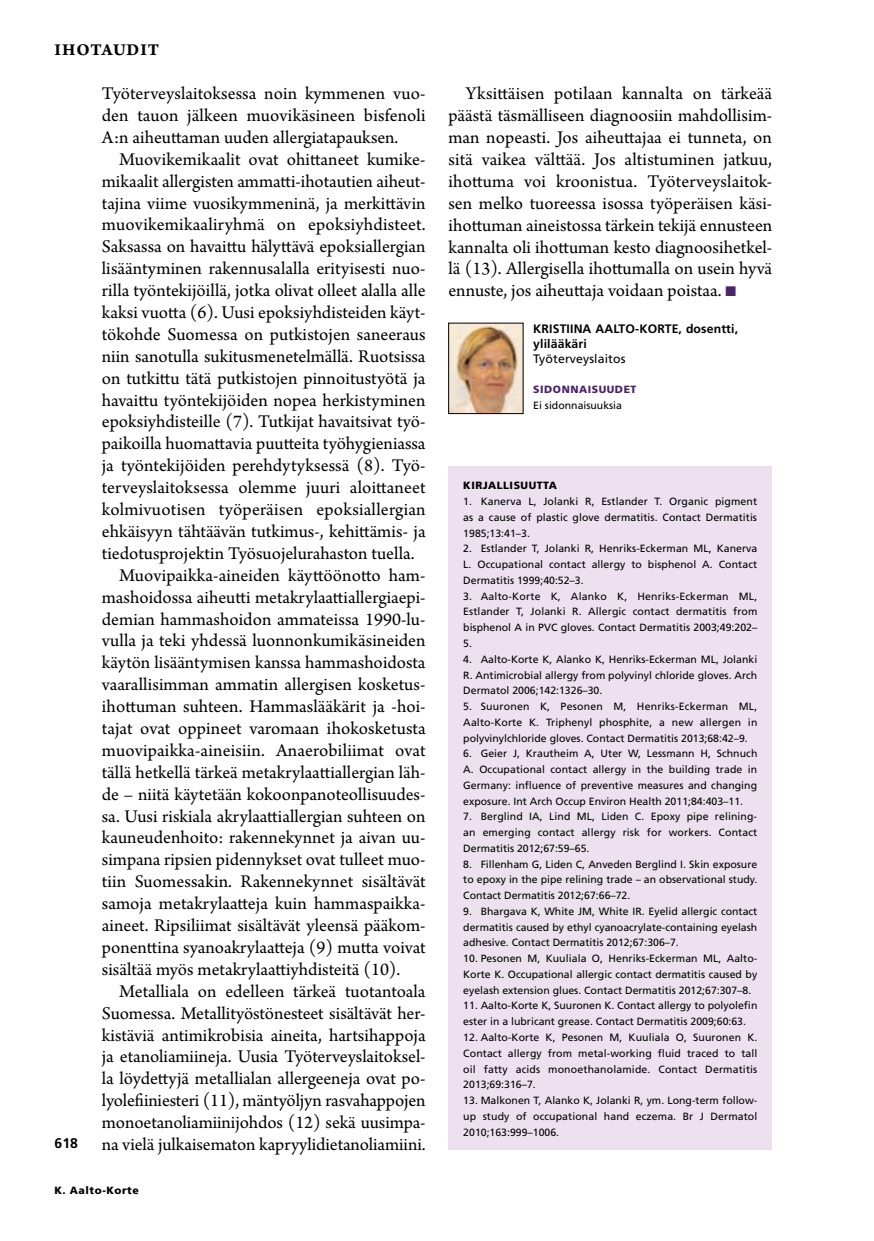
<style>
.page{position:relative;width:874px;height:1241px;background:#fff}
.page>*{position:absolute;margin:0;border:0;box-sizing:border-box;transform-origin:0 0}
.t1{font:18.9px/21.9px "Arno Pro";color:#000;text-align:justify}
.t2{font:17.5px "Arno Pro Bold Sm Text";letter-spacing:.05em;color:#000}
.t3{font:700 14px "Frutiger LT Std";color:#000}
.t4{font:700 12.25px/14.9px "Frutiger LT Std";letter-spacing:.01em;color:#000}
.t5{font:12.25px "Frutiger LT Std";letter-spacing:.01em;color:#000}
.t6{font:10.5px/15.8px "Frutiger LT Std";color:#000;text-align:justify}
.t7{font:900 10.5px "Frutiger LT Std";letter-spacing:.05em;color:#000}
.t8{font:900 10.5px "Frutiger LT Std";letter-spacing:.05em;color:#49236c}
.s1{color:#49236c}
</style>
<div class="page">
<div style="left:448px;top:466px;width:323px;height:683px;background:#ede1ef"></div>
<img style="left:450px;top:325px;width:71px;height:87px">
<div style="left:448px;top:323px;width:75px;height:91px;border:1px solid #000"></div>
<p class="t2" style="left:55px;top:39px;width:106px">IHOTAUDIT</p>
<p class="t3" style="left:55px;top:1134px;width:25px">618</p>
<p class="t1" style="left:102px;top:83px;width:325px">Työterveyslaitoksessa noin kymmenen vuo&shy;den tauon jälkeen muovikäsineen bisfenoli A:n aiheuttaman uuden allergiatapauksen.</p>
<p class="t1" style="left:119px;top:149px;width:308px">Muovikemikaalit ovat ohittaneet kumike-</p>
<p class="t1" style="left:102px;top:171px;width:324px">mikaalit allergisten ammatti-ihotautien aiheut-</p>
<p class="t1" style="left:102px;top:193px;width:325px">tajina viime vuosikymmeninä, ja merkittävin</p>
<p class="t1" style="left:102px;top:215px;width:325px">muovikemikaaliryhmä on epoksiyhdisteet.</p>
<p class="t1" style="left:102px;top:237px;width:325px">Saksassa on havaittu hälyttävä epoksiallergian</p>
<p class="t1" style="left:102px;top:258px;width:325px">lisääntyminen rakennusalalla erityisesti nuo-</p>
<p class="t1" style="left:102px;top:280px;width:325px">rilla työntekijöillä, jotka olivat olleet alalla alle</p>
<p class="t1" style="left:102px;top:302px;width:325px">kaksi vuotta (6). Uusi epoksiyhdisteiden käyt-</p>
<p class="t1" style="left:102px;top:324px;width:325px">tökohde Suomessa on putkistojen saneeraus</p>
<p class="t1" style="left:102px;top:346px;width:325px">niin sanotulla sukitusmenetelmällä. Ruotsissa</p>
<p class="t1" style="left:102px;top:368px;width:325px">on tutkittu tätä putkistojen pinnoitustyötä ja</p>
<p class="t1" style="left:102px;top:390px;width:325px">havaittu työntekijöiden nopea herkistyminen</p>
<p class="t1" style="left:102px;top:412px;width:325px">epoksiyhdisteille (7). Tutkijat havaitsivat työ-</p>
<p class="t1" style="left:102px;top:433px;width:325px">paikoilla huomattavia puutteita työhygieniassa</p>
<p class="t1" style="left:102px;top:455px;width:325px">ja työntekijöiden perehdytyksessä (8). Työ-</p>
<p class="t1" style="left:102px;top:477px;width:325px">terveyslaitoksessa olemme juuri aloittaneet</p>
<p class="t1" style="left:102px;top:499px;width:325px">kolmivuotisen työperäisen epoksiallergian</p>
<p class="t1" style="left:102px;top:521px;width:325px">ehkäisyyn tähtäävän tutkimus-, kehittämis- ja</p>
<p class="t1" style="left:102px;top:543px;width:314px">tiedotusprojektin Työsuojelurahaston tuella.</p>
<p class="t1" style="left:119px;top:565px;width:308px">Muovipaikka-aineiden käyttöönotto ham-</p>
<p class="t1" style="left:102px;top:587px;width:325px">mashoidossa aiheutti metakrylaattiallergiaepi-</p>
<p class="t1" style="left:102px;top:608px;width:325px">demian hammashoidon ammateissa 1990-lu-</p>
<p class="t1" style="left:102px;top:630px;width:325px">vulla ja teki yhdessä luonnonkumikäsineiden</p>
<p class="t1" style="left:102px;top:652px;width:325px">käytön lisääntymisen kanssa hammashoidosta</p>
<p class="t1" style="left:102px;top:674px;width:324px">vaarallisimman ammatin allergisen kosketus-</p>
<p class="t1" style="left:102px;top:696px;width:325px">ihottuman suhteen. Hammaslääkärit ja -hoi-</p>
<p class="t1" style="left:102px;top:718px;width:325px">tajat ovat oppineet varomaan ihokosketusta</p>
<p class="t1" style="left:102px;top:740px;width:325px">muovipaikka-aineisiin. Anaerobiliimat ovat</p>
<p class="t1" style="left:102px;top:762px;width:325px">tällä hetkellä tärkeä metakrylaattiallergian läh-</p>
<p class="t1" style="left:102px;top:784px;width:325px">de – niitä käytetään kokoonpanoteollisuudes-</p>
<p class="t1" style="left:102px;top:805px;width:325px">sa. Uusi riskiala akrylaattiallergian suhteen on</p>
<p class="t1" style="left:102px;top:827px;width:325px">kauneudenhoito: rakennekynnet ja aivan uu-</p>
<p class="t1" style="left:102px;top:849px;width:325px">simpana ripsien pidennykset ovat tulleet muo-</p>
<p class="t1" style="left:102px;top:871px;width:325px">tiin Suomessakin. Rakennekynnet sisältävät</p>
<p class="t1" style="left:102px;top:893px;width:325px">samoja metakrylaatteja kuin hammaspaikka-</p>
<p class="t1" style="left:102px;top:915px;width:325px">aineet. Ripsiliimat sisältävät yleensä pääkom-</p>
<p class="t1" style="left:102px;top:937px;width:325px">ponenttina syanoakrylaatteja (9) mutta voivat</p>
<p class="t1" style="left:102px;top:959px;width:300px">sisältää myös metakrylaattiyhdisteitä (10).</p>
<p class="t1" style="left:119px;top:980px;width:307px">Metalliala on edelleen tärkeä tuotantoala</p>
<p class="t1" style="left:102px;top:1002px;width:325px">Suomessa. Metallityöstönesteet sisältävät her-</p>
<p class="t1" style="left:102px;top:1024px;width:325px">kistäviä antimikrobisia aineita, hartsihappoja</p>
<p class="t1" style="left:102px;top:1046px;width:325px">ja etanoliamiineja. Uusia Työterveyslaitoksel-</p>
<p class="t1" style="left:102px;top:1068px;width:325px">la löydettyjä metallialan allergeeneja ovat po-</p>
<p class="t1" style="left:102px;top:1090px;width:325px">lyolefiiniesteri (11), mäntyöljyn rasvahappojen</p>
<p class="t1" style="left:102px;top:1112px;width:325px">monoetanoliamiinijohdos (12) sekä uusimpa-</p>
<p class="t1" style="left:102px;top:1134px;width:325px">na vielä julkaisematon kapryylidietanoliamiini.</p>
<p class="t7" style="left:54px;top:1183px;width:86px">K. Aalto-Korte</p>
<p class="t1" style="left:448px;top:84px;width:325px;text-indent:17px">Yksittäisen potilaan kannalta on tärkeää päästä täsmälliseen diagnoosiin mahdollisim&shy;man nopeasti. Jos aiheuttajaa ei tunneta, on sitä vaikea välttää. Jos altistuminen jatkuu, ihottuma voi kroonistua. Työterveyslaitok&shy;sen melko tuoreessa isossa työperäisen käsi&shy;ihottuman aineistossa tärkein tekijä ennusteen kannalta oli ihottuman kesto diagnoosihetkel&shy;lä (13). Allergisella ihottumalla on usein hyvä ennuste, jos aiheuttaja voidaan poistaa. <span class="s1">■</span></p>
<p class="t4" style="left:533px;top:321px;width:206px">KRISTIINA AALTO-KORTE, dosentti, ylilääkäri</p>
<p class="t5" style="left:533px;top:351px;width:94px">Työterveyslaitos</p>
<p class="t8" style="left:533px;top:383px;width:105px">SIDONNAISUUDET</p>
<p class="t6" style="left:533px;top:397px;width:90px">Ei sidonnaisuuksia</p>
<p class="t7" style="left:463px;top:479px;width:95px">KIRJALLISUUTTA</p>
<p class="t6" style="left:463px;top:493px;width:295px">1. Kanerva L, Jolanki R, Estlander T. Organic pigment as a cause of plastic glove dermatitis. Contact Dermatitis 1985;13:41–3.</p>
<p class="t6" style="left:463px;top:541px;width:295px">2. Estlander T, Jolanki R, Henriks-Eckerman ML, Kanerva L. Occupational contact allergy to bisphenol A. Contact Dermatitis 1999;40:52–3.</p>
<p class="t6" style="left:463px;top:588px;width:295px">3. Aalto-Korte K, Alanko K, Henriks-Eckerman ML, Estlander T, Jolanki R. Allergic contact dermatitis from bisphenol A in PVC gloves. Contact Dermatitis 2003;49:202– 5.</p>
<p class="t6" style="left:463px;top:651px;width:295px">4. Aalto-Korte K, Alanko K, Henriks-Eckerman ML, Jolanki R. Antimicrobial allergy from polyvinyl chloride gloves. Arch Dermatol 2006;142:1326–30.</p>
<p class="t6" style="left:463px;top:698px;width:295px">5. Suuronen K, Pesonen M, Henriks-Eckerman ML, Aalto-Korte K. Triphenyl phosphite, a new allergen in polyvinylchloride gloves. Contact Dermatitis 2013;68:42–9.</p>
<p class="t6" style="left:463px;top:745px;width:295px">6. Geier J, Krautheim A, Uter W, Lessmann H, Schnuch A. Occupational contact allergy in the building trade in Germany: influence of preventive measures and changing exposure. Int Arch Occup Environ Health 2011;84:403–11.</p>
<p class="t6" style="left:463px;top:808px;width:295px">7. Berglind IA, Lind ML, Liden C. Epoxy pipe relining&shy;an emerging contact allergy risk for workers. Contact Dermatitis 2012;67:59–65.</p>
<p class="t6" style="left:463px;top:856px;width:295px">8. Fillenham G, Liden C, Anveden Berglind I. Skin exposure to epoxy in the pipe relining trade – an observational study.<br>Contact Dermatitis 2012;67:66–72.</p>
<p class="t6" style="left:463px;top:903px;width:295px">9. Bhargava K, White JM, White IR. Eyelid allergic contact dermatitis caused by ethyl cyanoacrylate-containing eyelash adhesive. Contact Dermatitis 2012;67:306–7.</p>
<p class="t6" style="left:463px;top:950px;width:295px">10. Pesonen M, Kuuliala O, Henriks-Eckerman ML, Aalto-Korte K. Occupational allergic contact dermatitis caused by eyelash extension glues. Contact Dermatitis 2012;67:307–8.</p>
<p class="t6" style="left:463px;top:997px;width:295px">11. Aalto-Korte K, Suuronen K. Contact allergy to polyolefin ester in a lubricant grease. Contact Dermatitis 2009;60:63.</p>
<p class="t6" style="left:463px;top:1029px;width:295px">12. Aalto-Korte K, Pesonen M, Kuuliala O, Suuronen K.<br>Contact allergy from metal-working fluid traced to tall oil fatty acids monoethanolamide. Contact Dermatitis 2013;69:316–7.</p>
<p class="t6" style="left:463px;top:1092px;width:295px">13. Malkonen T, Alanko K, Jolanki R, ym. Long-term follow&shy;up study of occupational hand eczema. Br J Dermatol 2010;163:999–1006.</p>
</div>
